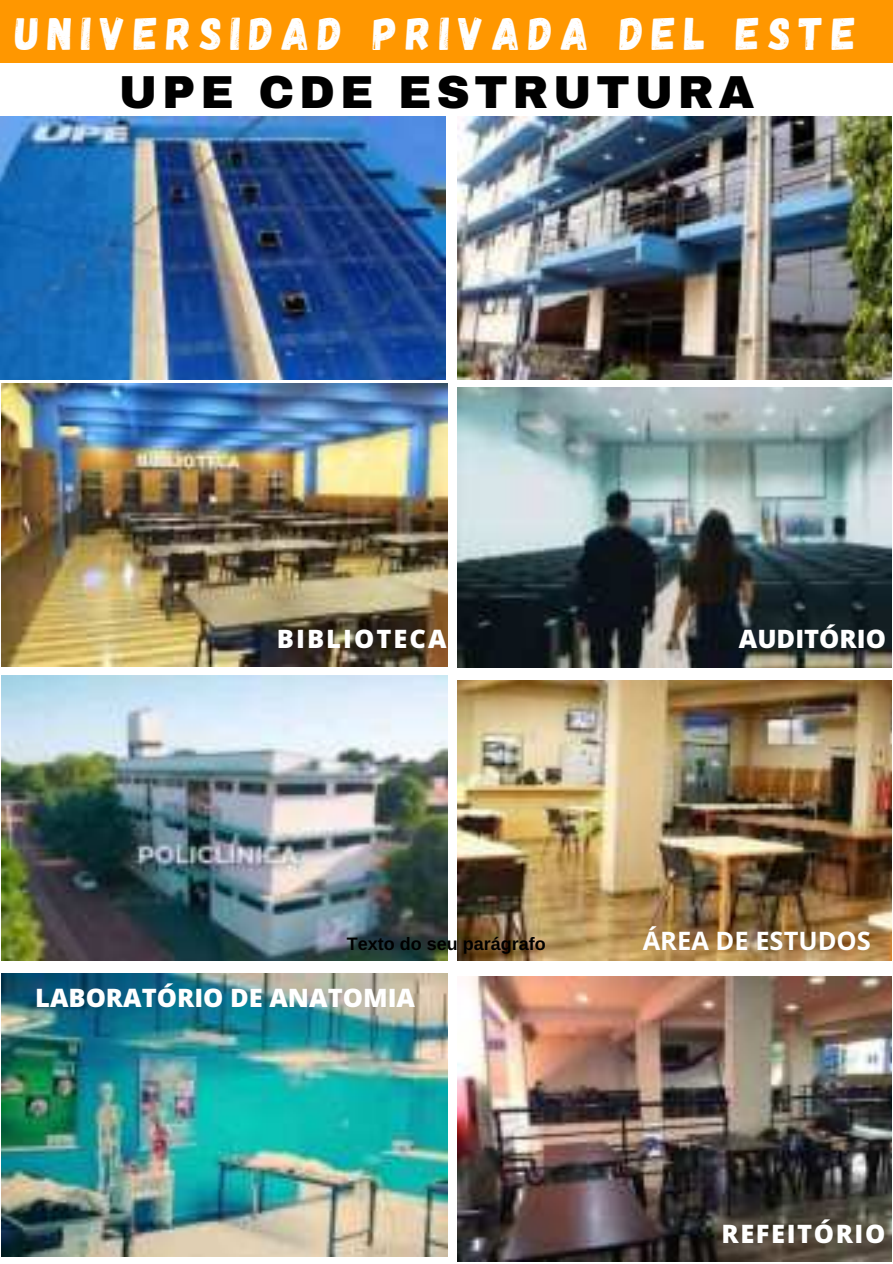
<style>
.page{position:relative;width:893px;height:1264px;background:#fff}
.page>*{position:absolute;margin:0;border:0;box-sizing:border-box;transform-origin:0 0}
.t1{font:46.2px "Gagalin";letter-spacing:.185em;color:#fff}
.t2{font:900 46.2px "Archivo";letter-spacing:.1em;color:#000}
.t3{font:800 25.5px "Open Sans";color:#fff}
.t4{font:700 25.5px "Open Sans";color:#fff}
.t5{font:800 25.5px "Open Sans";letter-spacing:.06em;color:#fff}
.t6{font:800 25.5px "Open Sans";letter-spacing:.08em;color:#fff}
.t7{font:700 18px "Arimo";color:#000}
</style>
<div class="page">
<div style="left:0;top:0;width:892px;height:63px;background:#ff9700"></div>
<img style="left:0;top:116px;width:445px;height:263px">
<img style="left:1px;top:383px;width:446px;height:283px">
<img style="left:1px;top:676px;width:446px;height:284px">
<img style="left:1px;top:973px;width:446px;height:283px">
<img style="left:457px;top:388px;width:434px;height:279px">
<img style="left:457px;top:116px;width:434px;height:263px">
<img style="left:457px;top:680px;width:434px;height:280px">
<img style="left:457px;top:976px;width:434px;height:285px">
<h1 class="t1" style="left:15px;top:5px;width:842px">UNIVERSIDAD PRIVADA DEL ESTE</h1>
<h1 class="t2" style="left:119px;top:64px;width:637px">UPE CDE ESTRUTURA</h1>
<p class="t6" style="left:277px;top:621px;width:171px">BIBLIOTECA</p>
<p class="t3" style="left:738px;top:621px;width:149px">AUDITÓRIO</p>
<p class="t7" style="left:347px;top:930px;width:200px">Texto do seu parágrafo</p>
<p class="t4" style="left:642px;top:923px;width:230px">ÁREA DE ESTUDOS</p>
<p class="t3" style="left:35px;top:980px;width:381px">LABORATÓRIO DE ANATOMIA</p>
<p class="t5" style="left:721px;top:1216px;width:165px">REFEITÓRIO</p>
</div>
